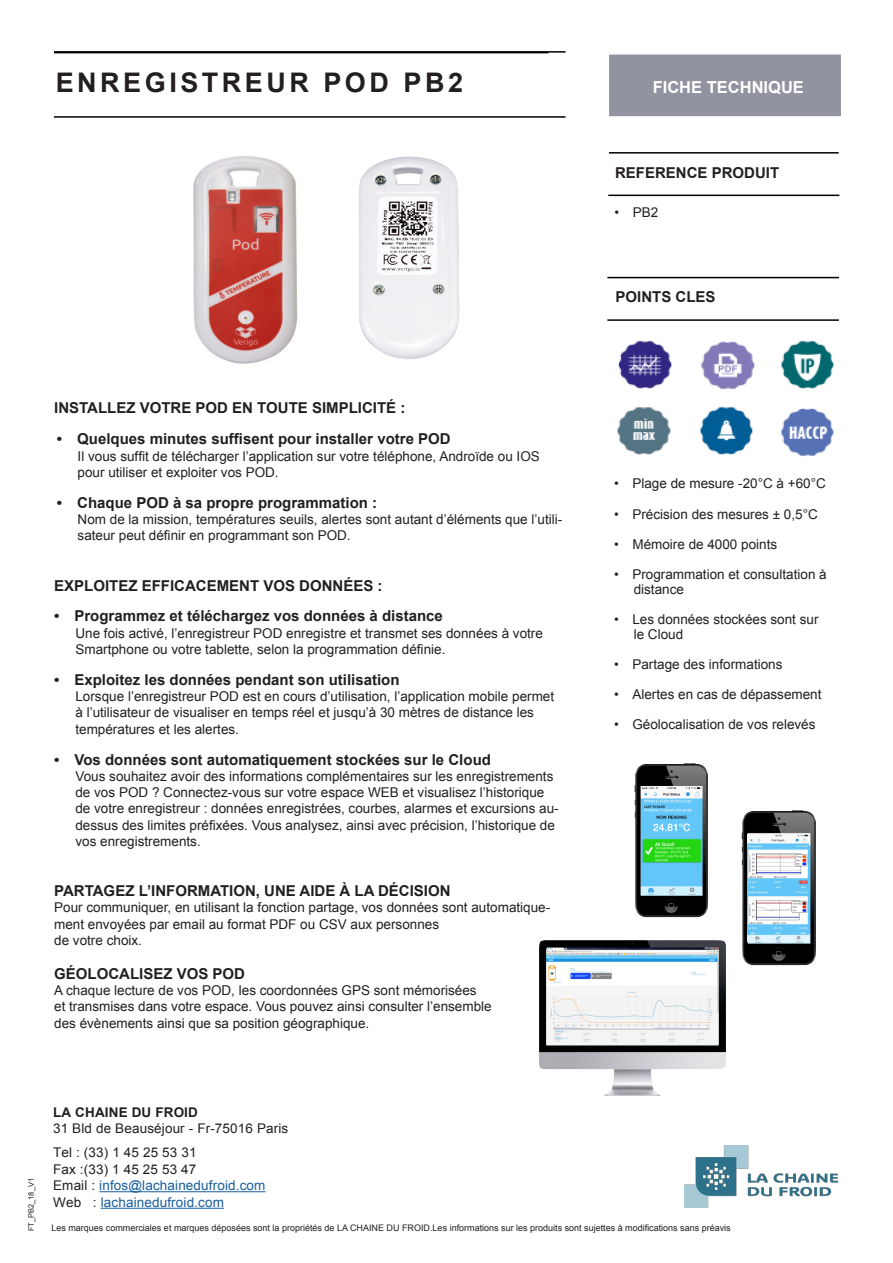
<style>
.page{position:relative;width:893px;height:1263px;background:#fff}
.page>*{position:absolute;margin:0;border:0;box-sizing:border-box;transform-origin:0 0}
.TITRE_PRODUIT{font:700 27px "Arial";letter-spacing:.13em;color:#231f20}
.titre_fiche{font:700 16.5px "Arial";color:#fff}
.Titre_présentation{font:700 15px "Arial";color:#231f20}
.mega_titre{font:700 15px "Arial";color:#231f20}
.SOUS_TITRE{font:700 15px "Arial";color:#231f20}
.Texte_Bloc_descptif{font:13.5px/16.2px "Arial";color:#231f20}
.Bullets{font:13.5px/15px "Arial";color:#231f20}
.BLOC_ADRESSE{font:13.35px/24px "Arial";letter-spacing:.01em;color:#231f20}
.BLOC_ADRESSE-2{font:13.35px "Arial";letter-spacing:.01em;color:#175d9e}
.BLOC_ADRESSE-3{font:700 13.35px "Arial";letter-spacing:.01em;color:#231f20}
.t1{font:9px "Arial";color:#231f20}
.ref_doc{font:7.5px "Arial";color:#231f20}
.s1{color:#231f20}
</style>
<div class="page">
<hr style="left:54px;top:116px;width:512px;height:2px;background:#000">
<img style="left:685px;top:1145px;width:153px;height:62px">
<hr style="left:99px;top:1191px;width:167px;height:1px;background:#175d9e">
<hr style="left:101px;top:1208px;width:123px;height:1px;background:#175d9e">
<hr style="left:607px;top:277px;width:232px;height:1px;background:#000">
<hr style="left:607px;top:319px;width:232px;height:2px;background:#000">
<hr style="left:609px;top:152px;width:230px;height:2px;background:#000">
<hr style="left:608px;top:195px;width:231px;height:1px;background:#000">
<img style="left:618px;top:340px;width:54px;height:49px">
<img style="left:701px;top:341px;width:54px;height:49px">
<img style="left:700px;top:406px;width:53px;height:49px">
<img style="left:617px;top:406px;width:54px;height:49px">
<img style="left:781px;top:408px;width:53px;height:49px">
<img style="left:781px;top:340px;width:53px;height:49px">
<div style="left:608px;top:53px;width:234px;height:65px;background:#9293a0;border:2px solid #fff"></div>
<hr style="left:54px;top:51px;width:512px;height:2px;background:#000">
<img style="left:193px;top:156px;width:105px;height:208px">
<img style="left:359px;top:156px;width:101px;height:203px">
<img style="left:539px;top:941px;width:187px;height:154px">
<img style="left:634px;top:763px;width:74px;height:155px">
<img style="left:741px;top:811px;width:75px;height:154px">
<img style="left:747px;top:834px;width:62px;height:107px">
<p class="TITRE_PRODUIT" style="left:56px;top:64px;width:409px">ENREGISTREUR POD PB2</p>
<p class="titre_fiche" style="left:653px;top:76px;width:153px">FICHE TECHNIQUE</p>
<p class="SOUS_TITRE" style="left:615px;top:162px;width:166px">REFERENCE PRODUIT</p>
<p class="Bullets" style="left:615px;top:205px;width:45px">• PB2</p>
<p class="SOUS_TITRE" style="left:616px;top:287px;width:102px">POINTS CLES</p>
<p class="mega_titre" style="left:54px;top:398px;width:353px">INSTALLEZ VOTRE POD EN TOUTE SIMPLICITÉ :</p>
<p class="Titre_présentation" style="left:57px;top:429px;width:395px">• Quelques minutes suffisent pour installer votre POD</p>
<p class="Texte_Bloc_descptif" style="left:78px;top:448px;width:464px">Il vous suffit de télécharger l’application sur votre téléphone, Androïde ou IOS pour utiliser et exploiter vos POD.</p>
<p class="Titre_présentation" style="left:57px;top:493px;width:322px">• Chaque POD à sa propre programmation :</p>
<p class="Texte_Bloc_descptif" style="left:78px;top:511px;width:486px">Nom de la mission, températures seuils, alertes sont autant d’éléments que l’utili&shy;sateur peut définir en programmant son POD.</p>
<p class="mega_titre" style="left:54px;top:576px;width:330px">EXPLOITEZ EFFICACEMENT VOS DONNÉES :</p>
<p class="Titre_présentation" style="left:54px;top:606px;width:390px">• Programmez et téléchargez vos données à distance</p>
<p class="Texte_Bloc_descptif" style="left:75px;top:625px;width:469px">Une fois activé, l’enregistreur POD enregistre et transmet ses données à votre<br>Smartphone ou votre tablette, selon la programmation définie.</p>
<p class="Titre_présentation" style="left:54px;top:670px;width:347px">• Exploitez les données pendant son utilisation</p>
<p class="Texte_Bloc_descptif" style="left:75px;top:688px;width:480px">Lorsque l’enregistreur POD est en cours d’utilisation, l’application mobile permet à l’utilisateur de visualiser en temps réel et jusqu’à 30 mètres de distance les températures et les alertes.</p>
<p class="Titre_présentation" style="left:54px;top:749px;width:438px">• Vos données sont automatiquement stockées sur le Cloud</p>
<p class="Texte_Bloc_descptif" style="left:75px;top:768px;width:485px">Vous souhaitez avoir des informations complémentaires sur les enregistrements de vos POD ? Connectez-vous sur votre espace WEB et visualisez l’historique de votre enregistreur : données enregistrées, courbes, alarmes et excursions au&shy;dessus des limites préfixées. Vous analysez, ainsi avec précision, l’historique de vos enregistrements.</p>
<p class="mega_titre" style="left:54px;top:881px;width:398px">PARTAGEZ L’INFORMATION, UNE AIDE À LA DÉCISION</p>
<p class="Texte_Bloc_descptif" style="left:54px;top:900px;width:498px">Pour communiquer, en utilisant la fonction partage, vos données sont automatique&shy;ment envoyées par email au format PDF ou CSV aux personnes</p>
<p class="Texte_Bloc_descptif" style="left:54px;top:932px;width:89px">de votre choix.</p>
<p class="mega_titre" style="left:54px;top:964px;width:192px">GÉOLOCALISEZ VOS POD</p>
<p class="Texte_Bloc_descptif" style="left:54px;top:982px;width:424px">A chaque lecture de vos POD, les coordonnées GPS sont mémorisées</p>
<p class="Texte_Bloc_descptif" style="left:54px;top:999px;width:439px">et transmises dans votre espace. Vous pouvez ainsi consulter l’ensemble</p>
<p class="Texte_Bloc_descptif" style="left:54px;top:1015px;width:317px">des évènements ainsi que sa position géographique.</p>
<p class="Bullets" style="left:614px;top:476px;width:213px">• Plage de mesure -20°C à +60°C</p>
<p class="Bullets" style="left:614px;top:507px;width:205px">• Précision des mesures ± 0,5°C</p>
<p class="Bullets" style="left:614px;top:537px;width:165px">• Mémoire de 4000 points</p>
<p class="Bullets" style="left:634px;top:567px;width:195px;text-indent:-20px">• Programmation et consultation à distance</p>
<p class="Bullets" style="left:634px;top:612px;width:186px;text-indent:-20px">• Les données stockées sont sur le Cloud</p>
<p class="Bullets" style="left:614px;top:657px;width:170px">• Partage des informations</p>
<p class="Bullets" style="left:614px;top:687px;width:209px">• Alertes en cas de dépassement</p>
<p class="Bullets" style="left:614px;top:717px;width:203px">• Géolocalisation de vos relevés</p>
<p class="ref_doc" style="left:26px;top:1231px;width:55px;rotate:-90deg">FT_PB2_18_V1</p>
<p class="BLOC_ADRESSE-3" style="left:53px;top:1103px;width:146px">LA CHAINE DU FROID</p>
<p class="BLOC_ADRESSE" style="left:53px;top:1117px;width:237px">31 Bld de Beauséjour - Fr-75016 Paris<br>Tel : (33) 1 45 25 53 31</p>
<p class="BLOC_ADRESSE" style="left:53px;top:1157px;width:145px">Fax :(33) 1 45 25 53 47</p>
<p class="BLOC_ADRESSE-2" style="left:53px;top:1177px;width:214px"><span class="s1">Email :</span> infos@lachainedufroid.com</p>
<p class="BLOC_ADRESSE-2" style="left:53px;top:1193px;width:172px"><span class="s1">Web :</span> lachainedufroid.com</p>
<p class="t1" style="left:51px;top:1222px;width:681px">Les marques commerciales et marques déposées sont la propriétés de LA CHAINE DU FROID.Les informations sur les produits sont sujettes à modifications sans préavis</p>
</div>
